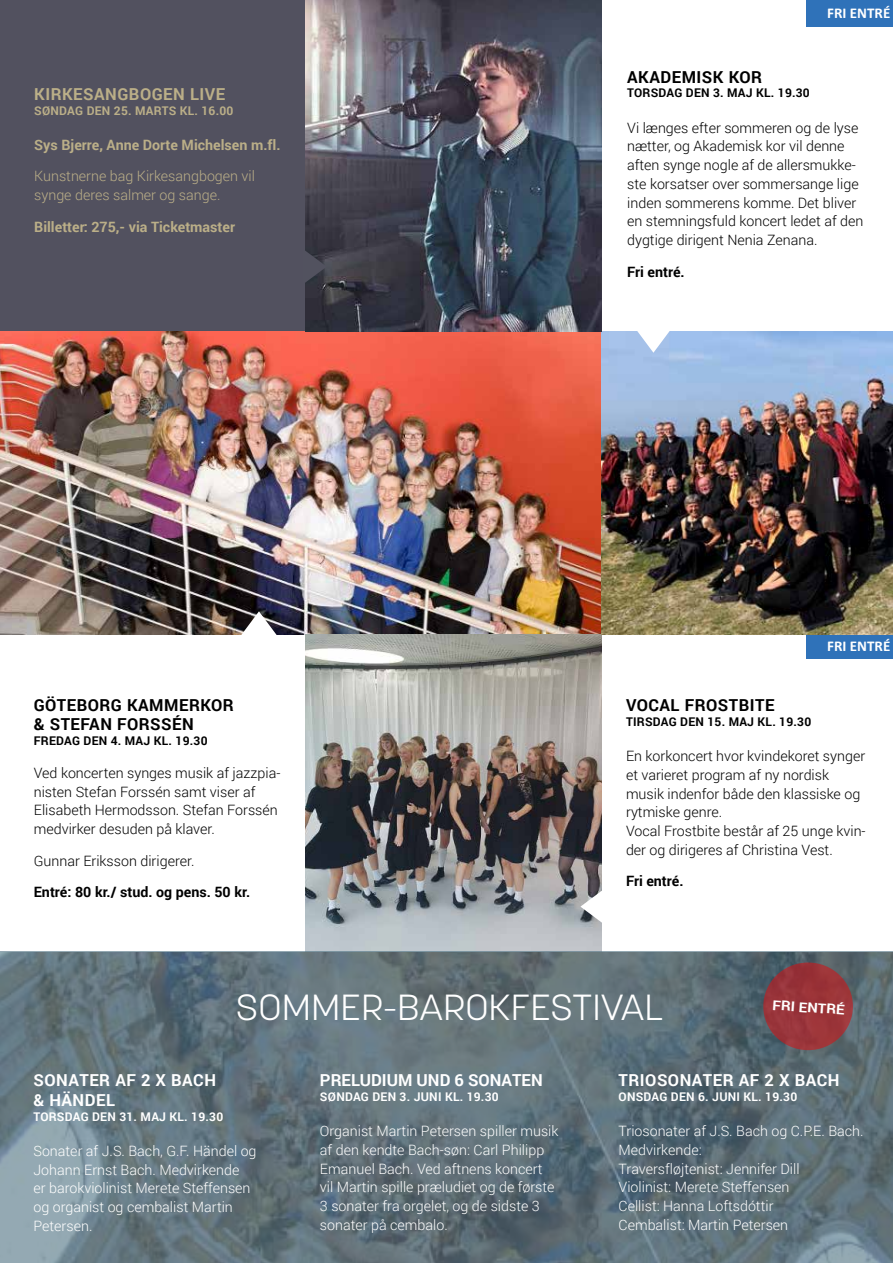
<style>
.page{position:relative;width:893px;height:1263px;background:#fff}
.page>*{position:absolute;margin:0;border:0;box-sizing:border-box;transform-origin:0 0}
.t1{font:300 36px "Korolev";color:#fff;scale:1.1 1}
.t2{font:700 16.5px/19.8px "Roboto";letter-spacing:.03em;color:#000}
.t3{font:700 16.5px/19.8px "Roboto";letter-spacing:.03em;color:#fff}
.t4{font:700 16.5px "Roboto";color:#fff}
.t5{font:700 16.5px "Roboto";letter-spacing:.03em;color:#bbaf88}
.t6{font:700 15px "Calibri";color:#fff}
.t7{font:300 14.25px/18.8px "Roboto";color:#000}
.t8{font:300 14.25px/18.8px "Roboto";color:#fff}
.t9{font:700 14.25px "Roboto";color:#bbaf88}
.t10{font:300 14.25px/18.8px "Roboto";color:#bbaf88}
.t11{font:700 14.25px "Roboto";color:#000}
.t12{font:700 13.5px "Roboto";color:#fff;scale:1.1 1}
.t13{font:700 12px "Roboto";letter-spacing:.02em;color:#fff}
.t14{font:700 12px "Roboto";letter-spacing:.02em;color:#000}
.t15{font:700 12px "Roboto";letter-spacing:.02em;color:#bbaf88}
</style>
<div class="page">
<div style="left:0;top:0;width:305px;height:341px;background:#52515f"></div>
<img style="left:0;top:331px;width:893px;height:303px">
<div style="left:807px;top:634px;width:86px;height:25px;background:#2f72b9"></div>
<div style="left:807px;top:0;width:86px;height:26px;background:#2f72b9"></div>
<img style="left:305px;top:634px;width:297px;height:317px">
<svg style="left:0;top:951px;width:892px;height:312px;background:#61737c"></svg>
<img style="left:305px;top:0;width:297px;height:331px">
<svg style="left:305px;top:249px;width:22px;height:36px"></svg>
<svg style="left:635px;top:331px;width:36px;height:22px"></svg>
<svg style="left:241px;top:611px;width:36px;height:24px"></svg>
<svg style="left:580px;top:888px;width:22px;height:37px"></svg>
<div style="left:763px;top:962px;width:90px;height:88px;background:#9a3539;border-radius:50%"></div>
<p class="t5" style="left:34px;top:83px;width:193px">KIRKESANGBOGEN LIVE</p>
<p class="t15" style="left:34px;top:102px;width:201px">SØNDAG DEN 25. MARTS KL. 16.00</p>
<p class="t9" style="left:34px;top:135px;width:248px">Sys Bjerre, Anne Dorte Michelsen m.fl.</p>
<p class="t10" style="left:34px;top:166px;width:222px">Kunstnerne bag Kirkesangbogen vil synge deres salmer og sange.</p>
<p class="t9" style="left:34px;top:216px;width:202px">Billetter: 275,- via Ticketmaster</p>
<p class="t2" style="left:34px;top:694px;width:202px">GÖTEBORG KAMMERKOR &amp; STEFAN FORSSÉN</p>
<p class="t14" style="left:34px;top:732px;width:175px">FREDAG DEN 4. MAJ KL. 19.30</p>
<p class="t7" style="left:34px;top:763px;width:248px">Ved koncerten synges musik af jazzpia&shy;nisten Stefan Forssén samt viser af Elisabeth Hermodsson. Stefan Forssén medvirker desuden på klaver.</p>
<p class="t7" style="left:34px;top:851px;width:162px">Gunnar Eriksson dirigerer.</p>
<p class="t11" style="left:34px;top:882px;width:218px">Entré: 80 kr./ stud. og pens. 50 kr.</p>
<p class="t6" style="left:827px;top:3px;width:65px">FRI ENTRÉ</p>
<p class="t2" style="left:627px;top:66px;width:136px">AKADEMISK KOR</p>
<p class="t14" style="left:627px;top:85px;width:184px">TORSDAG DEN 3. MAJ KL. 19.30</p>
<p class="t7" style="left:627px;top:118px;width:238px">Vi længes efter sommeren og de lyse nætter, og Akademisk kor vil denne aften synge nogle af de allersmukke&shy;ste korsatser over sommersange lige inden sommerens komme. Det bliver en stemningsfuld koncert ledet af den dygtige dirigent Nenia Zenana.</p>
<p class="t11" style="left:627px;top:261px;width:59px">Fri entré.</p>
<p class="t6" style="left:827px;top:636px;width:65px">FRI ENTRÉ</p>
<p class="t2" style="left:626px;top:695px;width:150px">VOCAL FROSTBITE</p>
<p class="t14" style="left:626px;top:713px;width:187px">TIRSDAG DEN 15. MAJ KL. 19.30</p>
<p class="t7" style="left:626px;top:746px;width:241px">En korkoncert hvor kvindekoret synger et varieret program af ny nordisk musik indenfor både den klassiske og rytmiske genre.<br>Vocal Frostbite består af 25 unge kvin&shy;der og dirigeres af Christina Vest.</p>
<p class="t11" style="left:626px;top:871px;width:59px">Fri entré.</p>
<h1 class="t1" style="left:236px;top:985px;width:390px">SOMMER-BAROKFESTIVAL</h1>
<p class="t12" style="left:773px;top:995px;width:67px;rotate:4deg">FRI ENTRÉ</p>
<p class="t3" style="left:33px;top:1070px;width:184px">SONATER AF 2 X BACH &amp; HÄNDEL</p>
<p class="t13" style="left:33px;top:1108px;width:191px">TORSDAG DEN 31. MAJ KL. 19.30</p>
<p class="t8" style="left:33px;top:1141px;width:225px">Sonater af J.S. Bach, G.F. Händel og<br>Johann Ernst Bach. Medvirkende<br>er barokviolinist Merete Steffensen og organist og cembalist Martin<br>Petersen.</p>
<p class="t4" style="left:320px;top:1069px;width:224px">PRELUDIUM UND 6 SONATEN</p>
<p class="t13" style="left:320px;top:1088px;width:180px">SØNDAG DEN 3. JUNI KL. 19.30</p>
<p class="t8" style="left:320px;top:1121px;width:240px">Organist Martin Petersen spiller musik af den kendte Bach-søn: Carl Philipp Emanuel Bach. Ved aftnens koncert vil Martin spille præludiet og de første 3 sonater fra orgelet, og de sidste 3 sonater på cembalo.</p>
<p class="t3" style="left:619px;top:1070px;width:222px">TRIOSONATER AF 2 X BACH</p>
<p class="t13" style="left:619px;top:1088px;width:180px">ONSDAG DEN 6. JUNI KL. 19.30</p>
<p class="t8" style="left:619px;top:1121px;width:247px">Triosonater af J.S. Bach og C.P.E. Bach.<br>Medvirkende:<br>Traversfløjtenist: Jennifer Dill<br>Violinist: Merete Steffensen<br>Cellist: Hanna Loftsdóttir<br>Cembalist: Martin Petersen</p>
</div>
